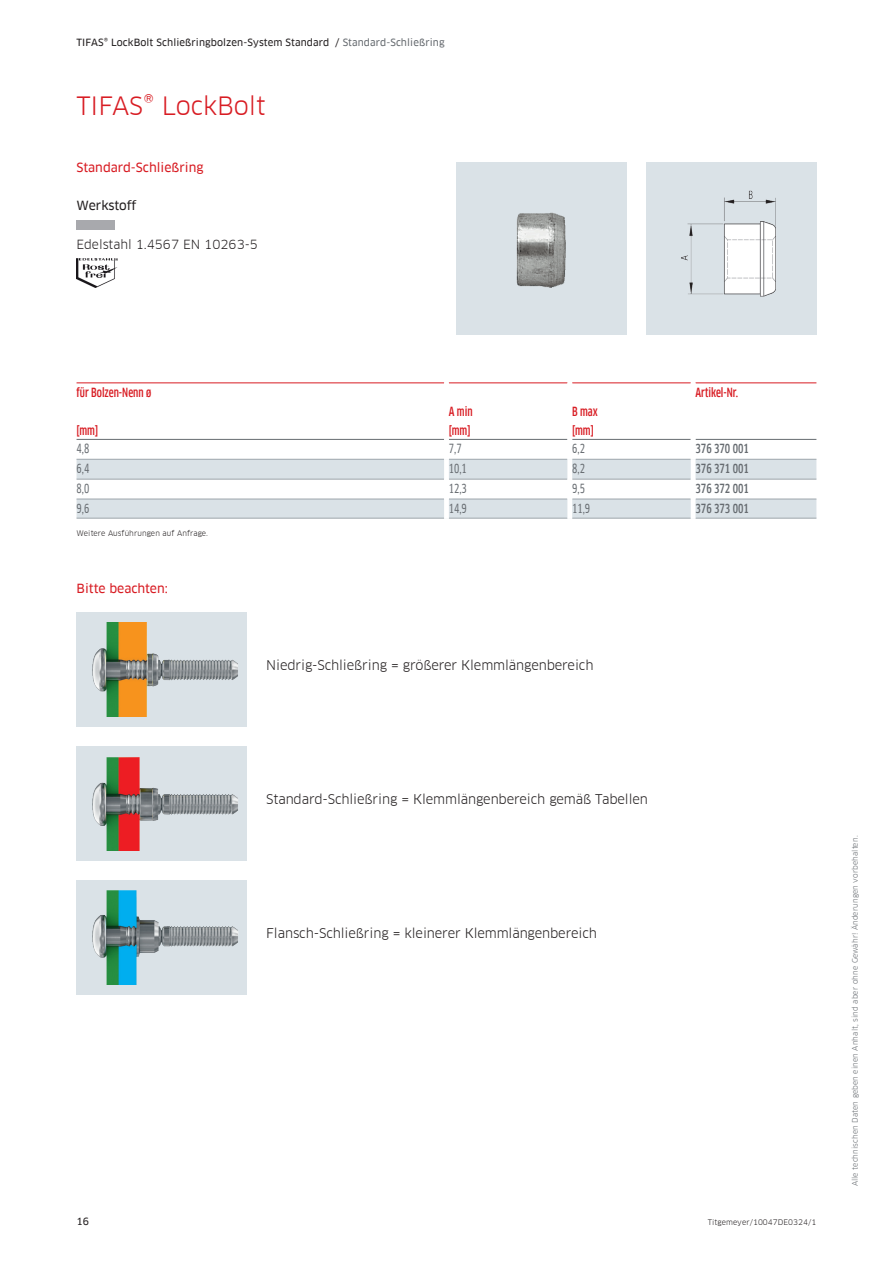
<style>
.page{position:relative;width:893px;height:1263px;background:#fff}
.page>*{position:absolute;margin:0;border:0;box-sizing:border-box;transform-origin:0 0}
.t1{font:24.75px "Clan Offc Pro";letter-spacing:-.005em;color:#d81c23}
.t2{font:13.2px "Clan Offc Pro";letter-spacing:-.01em;color:#231f20}
.t3{font:500 condensed 12.3px/19.2px "Clan Offc Pro";color:#d81c23}
.t4{font:12.3px "Clan Offc Pro Cond News";color:#666b70}
.t5{font:500 condensed 12.3px "Clan Offc Pro";color:#666b70}
.t6{font:12.3px "Clan Offc Pro News";color:#d81c23}
.t7{font:12.3px "Clan Offc Pro";color:#231f20}
.t8{font:12.3px "Clan Offc Pro News";letter-spacing:-.01em;color:#231f20}
.t9{font:9.75px "Clan Offc Pro News";letter-spacing:.01em;color:#231f20}
.t10{font:7.5px "Clan Offc Pro";letter-spacing:.01em;color:#666b70}
.t11{font:7.5px "Clan Offc Pro";letter-spacing:.01em;color:#231f20}
.s1{color:#666b70}
</style>
<div class="page">
<div style="left:77px;top:612px;width:170px;height:115px;background:#dae2e7"></div>
<div style="left:77px;top:746px;width:170px;height:115px;background:#dae2e7"></div>
<div style="left:77px;top:880px;width:170px;height:115px;background:#dae2e7"></div>
<img style="left:92px;top:623px;width:146px;height:93px">
<img style="left:92px;top:757px;width:146px;height:93px">
<img style="left:92px;top:891px;width:146px;height:93px">
<img style="left:646px;top:164px;width:170px;height:170px">
<img style="left:456px;top:164px;width:170px;height:170px">
<div style="left:77px;top:220px;width:38px;height:10px;background:#a8a9ad"></div>
<svg style="left:77px;top:460px;width:739px;height:58px"></svg>
<hr style="left:77px;top:383px;width:367px;height:1px;background:#d81c23">
<hr style="left:449px;top:383px;width:118px;height:1px;background:#d81c23">
<hr style="left:572px;top:383px;width:119px;height:1px;background:#d81c23">
<hr style="left:695px;top:383px;width:121px;height:1px;background:#d81c23">
<hr style="left:77px;top:439px;width:367px;height:1px;background:#666b70">
<hr style="left:449px;top:439px;width:118px;height:1px;background:#666b70">
<hr style="left:572px;top:439px;width:119px;height:1px;background:#666b70">
<hr style="left:695px;top:439px;width:121px;height:1px;background:#666b70">
<hr style="left:77px;top:459px;width:367px;height:1px;background:#9da5ab">
<hr style="left:449px;top:459px;width:118px;height:1px;background:#9da5ab">
<hr style="left:572px;top:459px;width:119px;height:1px;background:#9da5ab">
<hr style="left:695px;top:459px;width:121px;height:1px;background:#9da5ab">
<hr style="left:77px;top:479px;width:367px;height:1px;background:#9da5ab">
<hr style="left:449px;top:479px;width:118px;height:1px;background:#9da5ab">
<hr style="left:572px;top:479px;width:119px;height:1px;background:#9da5ab">
<hr style="left:695px;top:479px;width:121px;height:1px;background:#9da5ab">
<hr style="left:77px;top:499px;width:367px;height:1px;background:#9da5ab">
<hr style="left:449px;top:499px;width:118px;height:1px;background:#9da5ab">
<hr style="left:572px;top:499px;width:119px;height:1px;background:#9da5ab">
<hr style="left:695px;top:499px;width:121px;height:1px;background:#9da5ab">
<hr style="left:77px;top:518px;width:367px;height:1px;background:#9da5ab">
<hr style="left:449px;top:518px;width:118px;height:1px;background:#9da5ab">
<hr style="left:572px;top:518px;width:119px;height:1px;background:#9da5ab">
<hr style="left:695px;top:518px;width:121px;height:1px;background:#9da5ab">
<div style="left:444px;top:459px;width:5px;height:20px;background:#fff"></div>
<div style="left:567px;top:459px;width:5px;height:20px;background:#fff"></div>
<hr style="left:691px;top:459px;width:4px;height:20px;background:#fff">
<div style="left:444px;top:479px;width:5px;height:20px;background:#fff"></div>
<div style="left:567px;top:479px;width:5px;height:20px;background:#fff"></div>
<hr style="left:691px;top:479px;width:4px;height:20px;background:#fff">
<div style="left:444px;top:499px;width:5px;height:19px;background:#fff"></div>
<div style="left:567px;top:499px;width:5px;height:19px;background:#fff"></div>
<hr style="left:691px;top:499px;width:4px;height:19px;background:#fff">
<img style="left:77px;top:258px;width:40px;height:29px">
<p class="t9" style="left:77px;top:37px;width:370px">TIFAS® LockBolt Schließringbolzen-System Standard / <span class="s1">Standard-Schließring</span></p>
<h1 class="t1" style="left:77px;top:91px;width:191px">TIFAS® LockBolt</h1>
<p class="t6" style="left:77px;top:160px;width:129px">Standard-Schließring</p>
<p class="t8" style="left:77px;top:199px;width:62px">Werkstoff</p>
<p class="t7" style="left:77px;top:237px;width:183px">Edelstahl 1.4567 EN 10263-5</p>
<p class="t3" style="left:77px;top:383px;width:76px">für Bolzen-Nenn ø</p>
<p class="t3" style="left:77px;top:421px;width:23px">[mm]</p>
<p class="t3" style="left:449px;top:402px;width:25px">A min [mm]</p>
<p class="t3" style="left:572px;top:402px;width:27px">B max [mm]</p>
<p class="t3" style="left:695px;top:383px;width:44px">Artikel-Nr.</p>
<p class="t4" style="left:77px;top:442px;width:14px">4,8</p>
<p class="t4" style="left:449px;top:442px;width:14px">7,7</p>
<p class="t4" style="left:572px;top:442px;width:14px">6,2</p>
<p class="t5" style="left:695px;top:442px;width:55px">376 370 001</p>
<p class="t4" style="left:77px;top:462px;width:14px">6,4</p>
<p class="t4" style="left:449px;top:462px;width:20px">10,1</p>
<p class="t4" style="left:572px;top:462px;width:14px">8,2</p>
<p class="t5" style="left:695px;top:462px;width:55px">376 371 001</p>
<p class="t4" style="left:77px;top:482px;width:14px">8,0</p>
<p class="t4" style="left:449px;top:482px;width:20px">12,3</p>
<p class="t4" style="left:572px;top:482px;width:14px">9,5</p>
<p class="t5" style="left:695px;top:482px;width:55px">376 372 001</p>
<p class="t4" style="left:77px;top:502px;width:14px">9,6</p>
<p class="t4" style="left:449px;top:502px;width:20px">14,9</p>
<p class="t4" style="left:572px;top:502px;width:20px">11,9</p>
<p class="t5" style="left:695px;top:501px;width:55px">376 373 001</p>
<p class="t11" style="left:77px;top:529px;width:133px">Weitere Ausführungen auf Anfrage.</p>
<p class="t6" style="left:77px;top:581px;width:93px">Bitte beachten:</p>
<p class="t2" style="left:266px;top:657px;width:329px">Niedrig-Schließring = größerer Klemmlängenbereich</p>
<p class="t2" style="left:266px;top:791px;width:383px">Standard-Schließring = Klemmlängenbereich gemäß Tabellen</p>
<p class="t2" style="left:266px;top:925px;width:332px">Flansch-Schließring = kleinerer Klemmlängenbereich</p>
<p class="t9" style="left:77px;top:1215px;width:14px">16</p>
<p class="t11" style="left:708px;top:1217px;width:110px">Titgemeyer/10047DE0324/1</p>
<p class="t10" style="left:850px;top:1186px;width:352px;rotate:-90deg">Alle technischen Daten geben einen Anhalt, sind aber ohne Gewähr! Änderungen vorbehalten.</p>
</div>
